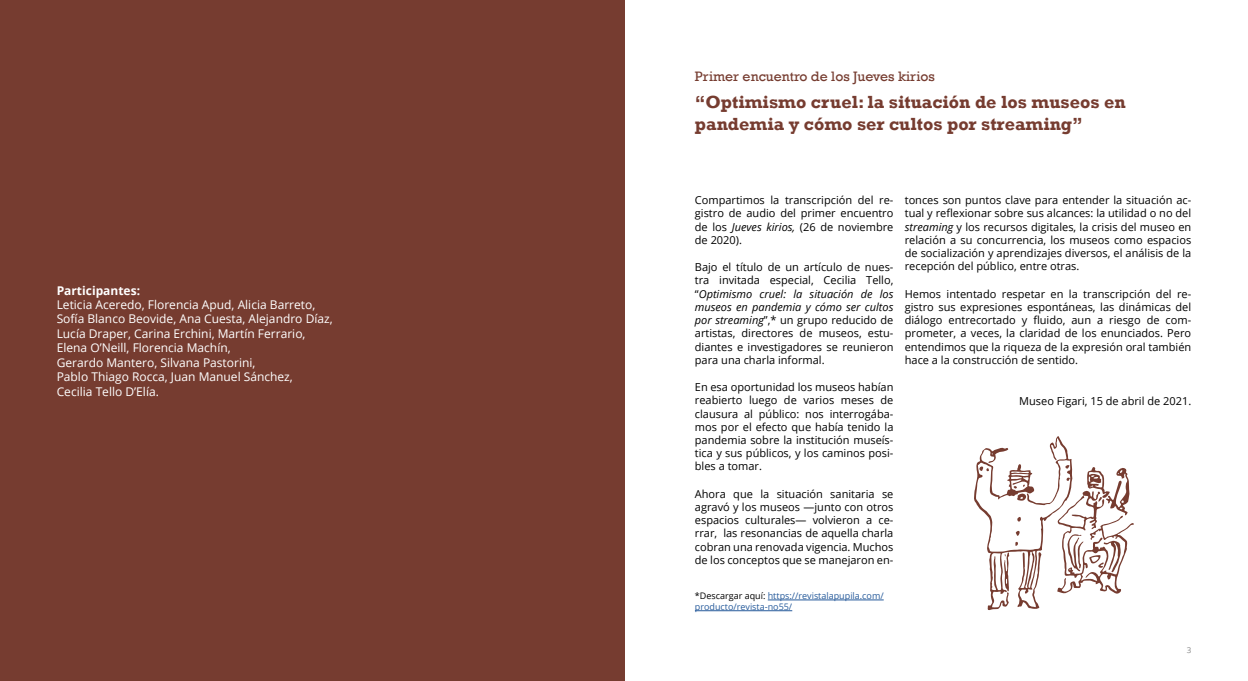
<style>
.page{position:relative;width:1248px;height:681px;background:#fff}
.page>*{position:absolute;margin:0;border:0;box-sizing:border-box;transform-origin:0 0}
.t1{font:700 18px/21.6px "Rockwell";color:#763c30}
.t2{font:14px "Rockwell";color:#763c30}
.t3{font:12px/14.4px "Open Sans";color:#fff}
.t4{font:700 12px "Open Sans";color:#fff}
.t5{font:11px/13.2px "Open Sans";color:#000;text-align:justify}
.t6{font:9px/10.8px "Open Sans";color:#275b9b}
.t7{font:8px "Open Sans";color:#878787}
.s1{font-style:italic}
.s2{color:#000}
</style>
<div class="page">
<hr style="left:767px;top:599px;width:116px;height:1px;background:#275b9b">
<hr style="left:694px;top:610px;width:98px;height:1px;background:#275b9b">
<svg style="left:974px;top:436px;width:159px;height:174px"></svg>
<div style="left:0;top:0;width:624px;height:680px;background:#763c30"></div>
<p class="t4" style="left:57px;top:282px;width:85px">Participantes:</p>
<p class="t3" style="left:57px;top:297px;width:277px">Leticia Aceredo, Florencia Apud, Alicia Barreto, Sofía Blanco Beovide, Ana Cuesta, Alejandro Díaz, Lucía Draper, Carina Erchini, Martín Ferrario, Elena O’Neill, Florencia Machín,<br>Gerardo Mantero, Silvana Pastorini,<br>Pablo Thiago Rocca, Juan Manuel Sánchez,<br>Cecilia Tello D’Elía.</p>
<p class="t2" style="left:694px;top:68px;width:241px">Primer encuentro de los Jueves kirios</p>
<h1 class="t1" style="left:694px;top:91px;width:432px">“Optimismo cruel: la situación de los museos en pandemia y cómo ser cultos por streaming”</h1>
<p class="t5" style="left:694px;top:193px;width:200px">Compartimos la transcripción del re&shy;gistro de audio del primer encuentro de los <span class="s1">Jueves kirios,</span> (26 de noviembre de 2020).</p>
<p class="t5" style="left:694px;top:260px;width:200px">Bajo el título de un artículo de nues&shy;tra invitada especial, Cecilia Tello, “<span class="s1">Optimismo cruel: la situación de los museos en pandemia y cómo ser cultos por streaming</span>”,* un grupo reducido de artistas, directores de museos, estu&shy;diantes e investigadores se reunieron para una charla informal.</p>
<p class="t5" style="left:694px;top:380px;width:200px">En esa oportunidad los museos habían reabierto luego de varios meses de clausura al público: nos interrogába&shy;mos por el efecto que había tenido la pandemia sobre la institución museís&shy;tica y sus públicos, y los caminos posi&shy;bles a tomar.</p>
<p class="t5" style="left:694px;top:486px;width:200px">Ahora que la situación sanitaria se agravó y los museos —junto con otros espacios culturales— volvieron a ce&shy;rrar, las resonancias de aquella charla cobran una renovada vigencia. Muchos de los conceptos que se manejaron en-</p>
<p class="t6" style="left:694px;top:590px;width:190px"><span class="s2">*Descargar aquí:</span> https://revistalapupila.com/ producto/revista-no55/</p>
<p class="t5" style="left:904px;top:193px;width:288px">tonces son puntos clave para entender la situación ac&shy;tual y reflexionar sobre sus alcances: la utilidad o no del <span class="s1">streaming</span> y los recursos digitales, la crisis del museo en relación a su concurrencia, los museos como espacios de socialización y aprendizajes diversos, el análisis de la recepción del público, entre otras.</p>
<p class="t5" style="left:904px;top:286px;width:288px">Hemos intentado respetar en la transcripción del re&shy;gistro sus expresiones espontáneas, las dinámicas del diálogo entrecortado y fluido, aun a riesgo de com&shy;prometer, a veces, la claridad de los enunciados. Pero entendimos que la riqueza de la expresión oral también hace a la construcción de sentido.</p>
<p class="t5" style="left:1019px;top:394px;width:173px">Museo Figari, 15 de abril de 2021.</p>
<p class="t7" style="left:1186px;top:644px;width:6px">3</p>
</div>
